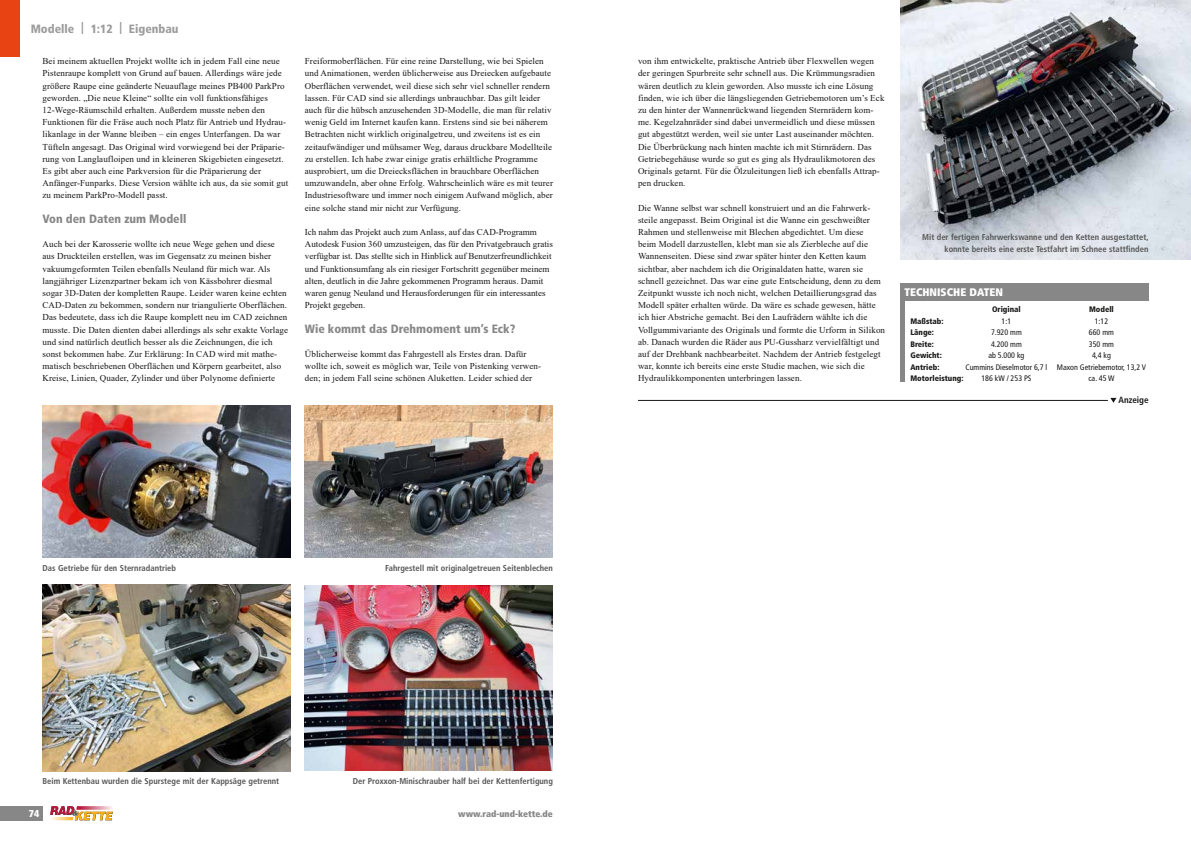
<style>
.page{position:relative;width:1191px;height:842px;background:#fff}
.page>*{position:absolute;margin:0;border:0;box-sizing:border-box;transform-origin:0 0}
.t1{font:900 condensed 12px "Frutiger";color:#868786}
.t2{font:900 condensed 12px "Frutiger";color:#9c9c9d}
.t3{font:900 condensed 11px "Frutiger";color:#fff}
.t4{font:900 condensed 10px "Frutiger";color:#fff}
.t5{font:9px/12.2px "Times New Roman";letter-spacing:.01em;color:#181716}
.t6{font:900 condensed 9px "Frutiger";color:#868786}
.t7{font:700 condensed 9px "Frutiger";color:#181716}
.t8{font:700 condensed 8.5px/12.2px "Frutiger";color:#565655;text-align:right}
.t9{font:condensed 8px "Frutiger";color:#181716}
.t10{font:900 condensed 8px "Frutiger";color:#181716}
</style>
<div class="page">
<div style="left:0;top:0;width:20px;height:57px;background:#e84413"></div>
<div style="left:0;top:806px;width:43px;height:14px;background:#868786"></div>
<svg style="left:50px;top:806px;width:63px;height:14px"></svg>
<hr style="left:900px;top:287px;width:4px;height:94px;background:#868786">
<div style="left:900px;top:284px;width:248px;height:17px;background:#868786"></div>
<img style="left:43px;top:406px;width:248px;height:152px">
<img style="left:305px;top:406px;width:248px;height:152px">
<img style="left:43px;top:585px;width:248px;height:186px">
<img style="left:305px;top:585px;width:248px;height:186px">
<img style="left:900px;top:0;width:291px;height:259px">
<hr style="left:638px;top:400px;width:469px;height:1px;background:#181716">
<svg style="left:1110px;top:398px;width:6px;height:5px"></svg>
<h1 class="t2" style="left:31px;top:21px;width:149px">Modelle | 1:12 | Eigenbau</h1>
<p class="t5" style="left:43px;top:55px;width:247px">Bei meinem aktuellen Projekt wollte ich in jedem Fall eine neue Pistenraupe komplett von Grund auf bauen. Allerdings wäre jede größere Raupe eine geänderte Neuauflage meines PB400 ParkPro geworden. „Die neue Kleine“ sollte ein voll funktionsfähiges 12-Wege-Räumschild erhalten. Außerdem musste neben den Funktionen für die Fräse auch noch Platz für Antrieb und Hydrau&shy;likanlage in der Wanne bleiben – ein enges Unterfangen. Da war Tüfteln angesagt. Das Original wird vorwiegend bei der Präparie&shy;rung von Langlaufloipen und in kleineren Skigebieten eingesetzt.<br>Es gibt aber auch eine Parkversion für die Präparierung der Anfänger-Funparks. Diese Version wählte ich aus, da sie somit gut zu meinem ParkPro-Modell passt.</p>
<h1 class="t1" style="left:43px;top:211px;width:145px">Von den Daten zum Modell</h1>
<p class="t5" style="left:43px;top:238px;width:247px">Auch bei der Karosserie wollte ich neue Wege gehen und diese aus Druckteilen erstellen, was im Gegensatz zu meinen bisher vakuumgeformten Teilen ebenfalls Neuland für mich war. Als langjähriger Lizenzpartner bekam ich von Kässbohrer diesmal sogar 3D-Daten der kompletten Raupe. Leider waren keine echten CAD-Daten zu bekommen, sondern nur triangulierte Oberflächen.<br>Das bedeutete, dass ich die Raupe komplett neu im CAD zeichnen musste. Die Daten dienten dabei allerdings als sehr exakte Vorlage und sind natürlich deutlich besser als die Zeichnungen, die ich sonst bekommen habe. Zur Erklärung: In CAD wird mit mathe&shy;matisch beschriebenen Oberflächen und Körpern gearbeitet, also Kreise, Linien, Quader, Zylinder und über Polynome definierte</p>
<p class="t5" style="left:305px;top:55px;width:250px">Freiformoberflächen. Für eine reine Darstellung, wie bei Spielen und Animationen, werden üblicherweise aus Dreiecken aufgebaute Oberflächen verwendet, weil diese sich sehr viel schneller rendern lassen. Für CAD sind sie allerdings unbrauchbar. Das gilt leider auch für die hübsch anzusehenden 3D-Modelle, die man für relativ wenig Geld im Internet kaufen kann. Erstens sind sie bei näherem Betrachten nicht wirklich originalgetreu, und zweitens ist es ein zeitaufwändiger und mühsamer Weg, daraus druckbare Modellteile zu erstellen. Ich habe zwar einige gratis erhältliche Programme ausprobiert, um die Dreiecksflächen in brauchbare Oberflächen umzuwandeln, aber ohne Erfolg. Wahrscheinlich wäre es mit teurer Industriesoftware und immer noch einigem Aufwand möglich, aber eine solche stand mir nicht zur Verfügung.</p>
<p class="t5" style="left:305px;top:226px;width:250px">Ich nahm das Projekt auch zum Anlass, auf das CAD-Programm Autodesk Fusion 360 umzusteigen, das für den Privatgebrauch gratis verfügbar ist. Das stellte sich in Hinblick auf Benutzerfreundlichkeit und Funktionsumfang als ein riesiger Fortschritt gegenüber meinem alten, deutlich in die Jahre gekommenen Programm heraus. Damit waren genug Neuland und Herausforderungen für ein interessantes Projekt gegeben.</p>
<h1 class="t1" style="left:305px;top:321px;width:212px">Wie kommt das Drehmoment um’s Eck?</h1>
<p class="t5" style="left:305px;top:348px;width:238px">Üblicherweise kommt das Fahrgestell als Erstes dran. Dafür wollte ich, soweit es möglich war, Teile von Pistenking verwen&shy;den; in jedem Fall seine schönen Aluketten. Leider schied der</p>
<p class="t8" style="left:43px;top:562px;width:135px">Das Getriebe für den Sternradantrieb</p>
<p class="t8" style="left:385px;top:562px;width:169px">Fahrgestell mit originalgetreuen Seitenblechen</p>
<p class="t8" style="left:43px;top:775px;width:238px">Beim Kettenbau wurden die Spurstege mit der Kappsäge getrennt</p>
<p class="t8" style="left:353px;top:775px;width:202px">Der Proxxon-Minischrauber half bei der Kettenfertigung</p>
<p class="t4" style="left:29px;top:807px;width:12px">74</p>
<p class="t6" style="left:458px;top:808px;width:96px">www.rad-und-kette.de</p>
<p class="t5" style="left:638px;top:55px;width:248px">von ihm entwickelte, praktische Antrieb über Flexwellen wegen der geringen Spurbreite sehr schnell aus. Die Krümmungsradien wären deutlich zu klein geworden. Also musste ich eine Lösung finden, wie ich über die längsliegenden Getriebemotoren um’s Eck zu den hinter der Wannenrückwand liegenden Sternrädern kom&shy;me. Kegelzahnräder sind dabei unvermeidlich und diese müssen gut abgestützt werden, weil sie unter Last auseinander möchten.<br>Die Überbrückung nach hinten machte ich mit Stirnrädern. Das Getriebegehäuse wurde so gut es ging als Hydraulikmotoren des Originals getarnt. Für die Ölzuleitungen ließ ich ebenfalls Attrap&shy;pen drucken.</p>
<p class="t5" style="left:638px;top:201px;width:248px">Die Wanne selbst war schnell konstruiert und an die Fahrwerk&shy;steile angepasst. Beim Original ist die Wanne ein geschweißter Rahmen und stellenweise mit Blechen abgedichtet. Um diese<br>beim Modell darzustellen, klebt man sie als Zierbleche auf die Wannenseiten. Diese sind zwar später hinter den Ketten kaum sichtbar, aber nachdem ich die Originaldaten hatte, waren sie schnell gezeichnet. Das war eine gute Entscheidung, denn zu dem Zeitpunkt wusste ich noch nicht, welchen Detaillierungsgrad das Modell später erhalten würde. Da wäre es schade gewesen, hätte ich hier Abstriche gemacht. Bei den Laufrädern wählte ich die Vollgummivariante des Originals und formte die Urform in Silikon ab. Danach wurden die Räder aus PU-Gussharz vervielfältigt und auf der Drehbank nachbearbeitet. Nachdem der Antrieb festgelegt war, konnte ich bereits eine erste Studie machen, wie sich die Hydraulikkomponenten unterbringen lassen.</p>
<p class="t8" style="left:922px;top:231px;width:228px">Mit der fertigen Fahrwerkswanne und den Ketten ausgestattet, konnte bereits eine erste Testfahrt im Schnee stattfinden</p>
<p class="t3" style="left:904px;top:286px;width:100px">TECHNISCHE DATEN</p>
<p class="t10" style="left:992px;top:305px;width:30px">Original</p>
<p class="t10" style="left:1089px;top:305px;width:26px">Modell</p>
<p class="t10" style="left:910px;top:316px;width:35px">Maßstab:</p>
<p class="t9" style="left:1001px;top:317px;width:11px">1:1</p>
<p class="t9" style="left:1094px;top:317px;width:15px">1:12</p>
<p class="t10" style="left:910px;top:328px;width:25px">Länge:</p>
<p class="t9" style="left:991px;top:328px;width:32px">7.920 mm</p>
<p class="t9" style="left:1089px;top:328px;width:26px">660 mm</p>
<p class="t10" style="left:910px;top:339px;width:25px">Breite:</p>
<p class="t9" style="left:991px;top:340px;width:32px">4.200 mm</p>
<p class="t9" style="left:1089px;top:340px;width:26px">350 mm</p>
<p class="t10" style="left:910px;top:351px;width:33px">Gewicht:</p>
<p class="t9" style="left:988px;top:351px;width:38px">ab 5.000 kg</p>
<p class="t9" style="left:1092px;top:351px;width:20px">4,4 kg</p>
<p class="t10" style="left:910px;top:362px;width:31px">Antrieb:</p>
<p class="t9" style="left:965px;top:363px;width:182px">Cummins Dieselmotor 6,7 l Maxon Getriebemotor, 13,2 V</p>
<p class="t10" style="left:910px;top:374px;width:55px">Motorleistung:</p>
<p class="t9" style="left:981px;top:374px;width:52px">186 kW / 253 PS</p>
<p class="t9" style="left:1088px;top:374px;width:27px">ca. 45 W</p>
<p class="t7" style="left:1118px;top:394px;width:32px">Anzeige</p>
</div>
